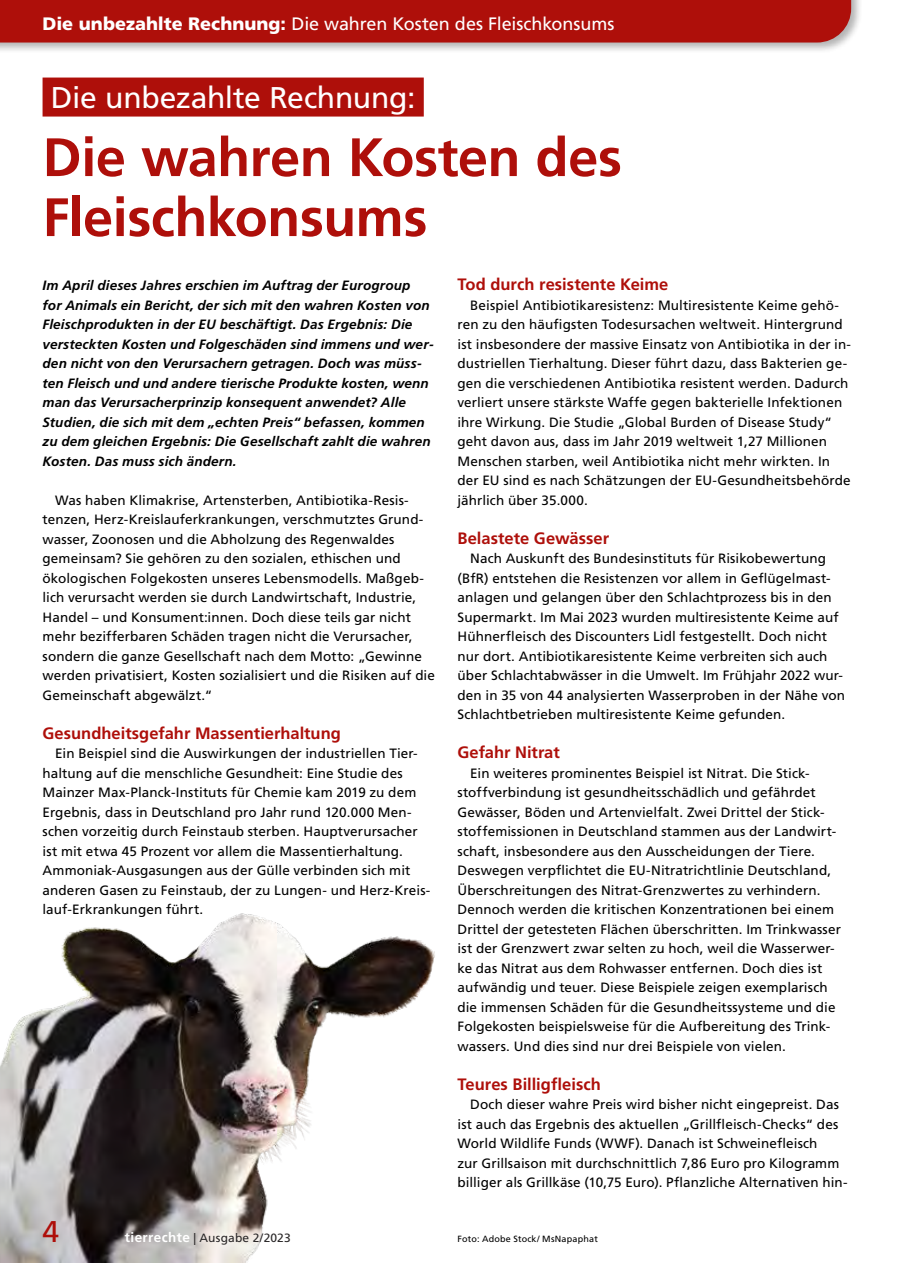
<style>
.page{position:relative;width:915px;height:1263px;background:#fff}
.page>*{position:absolute;margin:0;border:0;box-sizing:border-box;transform-origin:0 0}
.t1{font:700 54px/60px "Frutiger LT Std";letter-spacing:-.01em;color:#ae0f0a}
.t2{font:30px "Frutiger LT Std";letter-spacing:-.01em;color:#fff}
.t3{font:30px "Frutiger LT Std";color:#ae0f0a}
.t4{font:18px "Frutiger LT Std";letter-spacing:-.005em;color:#fff}
.t5{font:700 16.5px "Frutiger LT Std";color:#ae0f0a}
.t6{font:13.5px/19.5px "Frutiger LT Std";letter-spacing:.01em;color:#000}
.t7{font:italic 700 13.5px/19.5px "Frutiger LT Std";letter-spacing:.01em;color:#000}
.t8{font:12px "Frutiger LT Std";letter-spacing:.01em;color:#2a2728}
.t9{font:9px "Frutiger LT Std";letter-spacing:.025em;color:#000}
.s1{font-weight:900}
.s2{font-weight:700;font-size:13.5px;color:#fff}
</style>
<div class="page">
<img style="left:0;top:913px;width:435px;height:350px">
<div style="left:0;top:0;width:862px;height:54px;background:#000;opacity:.3"></div>
<div style="left:0;top:0;width:850px;height:43px;background:#ae0f0a"></div>
<div style="left:43px;top:78px;width:380px;height:39px;background:#ae0f0a"></div>
<h3 class="t4" style="left:43px;top:13px;width:573px"><span class="s1">Die unbezahlte Rechnung:</span> Die wahren Kosten des Fleischkonsums</h3>
<h2 class="t2" style="left:51px;top:79px;width:366px">Die unbezahlte Rechnung:</h2>
<h1 class="t1" style="left:43px;top:128px;width:580px">Die wahren Kosten des<br>Fleischkonsums</h1>
<p class="t7" style="left:43px;top:276px;width:393px">Im April dieses Jahres erschien im Auftrag der Eurogroup<br>for Animals ein Bericht, der sich mit den wahren Kosten von Fleischprodukten in der EU beschäftigt. Das Ergebnis: Die versteckten Kosten und Folgeschäden sind immens und wer&shy;den nicht von den Verursachern getragen. Doch was müss&shy;ten Fleisch und und andere tierische Produkte kosten, wenn man das Verursacherprinzip konsequent anwendet? Alle Studien, die sich mit dem „echten Preis“ befassen, kommen zu dem gleichen Ergebnis: Die Gesellschaft zahlt die wahren Kosten. Das muss sich ändern.</p>
<p class="t6" style="left:43px;top:490px;width:394px;text-indent:13px">Was haben Klimakrise, Artensterben, Antibiotika-Resis&shy;tenzen, Herz-Kreislauferkrankungen, verschmutztes Grund&shy;wasser, Zoonosen und die Abholzung des Regenwaldes gemeinsam? Sie gehören zu den sozialen, ethischen und ökologischen Folgekosten unseres Lebensmodells. Maßgeb&shy;lich verursacht werden sie durch Landwirtschaft, Industrie, Handel – und Konsument:innen. Doch diese teils gar nicht mehr bezifferbaren Schäden tragen nicht die Verursacher, sondern die ganze Gesellschaft nach dem Motto: „Gewinne werden privatisiert, Kosten sozialisiert und die Risiken auf die Gemeinschaft abgewälzt.“</p>
<p class="t5" style="left:43px;top:723px;width:300px">Gesundheitsgefahr Massentierhaltung</p>
<p class="t6" style="left:43px;top:744px;width:389px;text-indent:13px">Ein Beispiel sind die Auswirkungen der industriellen Tier&shy;haltung auf die menschliche Gesundheit: Eine Studie des Mainzer Max-Planck-Instituts für Chemie kam 2019 zu dem Ergebnis, dass in Deutschland pro Jahr rund 120.000 Men&shy;schen vorzeitig durch Feinstaub sterben. Hauptverursacher ist mit etwa 45 Prozent vor allem die Massentierhaltung.<br>Ammoniak-Ausgasungen aus der Gülle verbinden sich mit anderen Gasen zu Feinstaub, der zu Lungen- und Herz-Kreis&shy;lauf-Erkrankungen führt.</p>
<h2 class="t3" style="left:43px;top:1214px;width:18px">4</h2>
<p class="t8" style="left:125px;top:1230px;width:167px"><span class="s2">tierrechte</span> | Ausgabe 2/2023</p>
<p class="t5" style="left:457px;top:275px;width:212px">Tod durch resistente Keime</p>
<p class="t6" style="left:457px;top:295px;width:395px;text-indent:13px">Beispiel Antibiotikaresistenz: Multiresistente Keime gehö&shy;ren zu den häufigsten Todesursachen weltweit. Hintergrund ist insbesondere der massive Einsatz von Antibiotika in der in&shy;dustriellen Tierhaltung. Dieser führt dazu, dass Bakterien ge&shy;gen die verschiedenen Antibiotika resistent werden. Dadurch verliert unsere stärkste Waffe gegen bakterielle Infektionen ihre Wirkung. Die Studie „Global Burden of Disease Study“ geht davon aus, dass im Jahr 2019 weltweit 1,27 Millionen Menschen starben, weil Antibiotika nicht mehr wirkten. In der EU sind es nach Schätzungen der EU-Gesundheitsbehörde jährlich über 35.000.</p>
<p class="t5" style="left:457px;top:528px;width:153px">Belastete Gewässer</p>
<p class="t6" style="left:457px;top:549px;width:389px;text-indent:13px">Nach Auskunft des Bundesinstituts für Risikobewertung (BfR) entstehen die Resistenzen vor allem in Geflügelmast&shy;anlagen und gelangen über den Schlachtprozess bis in den Supermarkt. Im Mai 2023 wurden multiresistente Keime auf Hühnerfleisch des Discounters Lidl festgestellt. Doch nicht nur dort. Antibiotikaresistente Keime verbreiten sich auch über Schlachtabwässer in die Umwelt. Im Frühjahr 2022 wur&shy;den in 35 von 44 analysierten Wasserproben in der Nähe von Schlachtbetrieben multiresistente Keime gefunden.</p>
<p class="t5" style="left:457px;top:743px;width:104px">Gefahr Nitrat</p>
<p class="t6" style="left:457px;top:763px;width:385px;text-indent:13px">Ein weiteres prominentes Beispiel ist Nitrat. Die Stick&shy;stoffverbindung ist gesundheitsschädlich und gefährdet Gewässer, Böden und Artenvielfalt. Zwei Drittel der Stick&shy;stoffemissionen in Deutschland stammen aus der Landwirt&shy;schaft, insbesondere aus den Ausscheidungen der Tiere.<br>Deswegen verpflichtet die EU-Nitratrichtlinie Deutschland, Überschreitungen des Nitrat-Grenzwertes zu verhindern.<br>Dennoch werden die kritischen Konzentrationen bei einem Drittel der getesteten Flächen überschritten. Im Trinkwasser ist der Grenzwert zwar selten zu hoch, weil die Wasserwer&shy;ke das Nitrat aus dem Rohwasser entfernen. Doch dies ist aufwändig und teuer. Diese Beispiele zeigen exemplarisch die immensen Schäden für die Gesundheitssysteme und die Folgekosten beispielsweise für die Aufbereitung des Trink&shy;wassers. Und dies sind nur drei Beispiele von vielen.</p>
<p class="t5" style="left:457px;top:1074px;width:145px">Teures Billigfleisch</p>
<p class="t6" style="left:457px;top:1095px;width:391px;text-indent:13px">Doch dieser wahre Preis wird bisher nicht eingepreist. Das ist auch das Ergebnis des aktuellen „Grillfleisch-Checks“ des World Wildlife Funds (WWF). Danach ist Schweinefleisch<br>zur Grillsaison mit durchschnittlich 7,86 Euro pro Kilogramm billiger als Grillkäse (10,75 Euro). Pflanzliche Alternativen hin-</p>
<p class="t9" style="left:457px;top:1233px;width:142px">Foto: Adobe Stock/ MsNapaphat</p>
</div>
